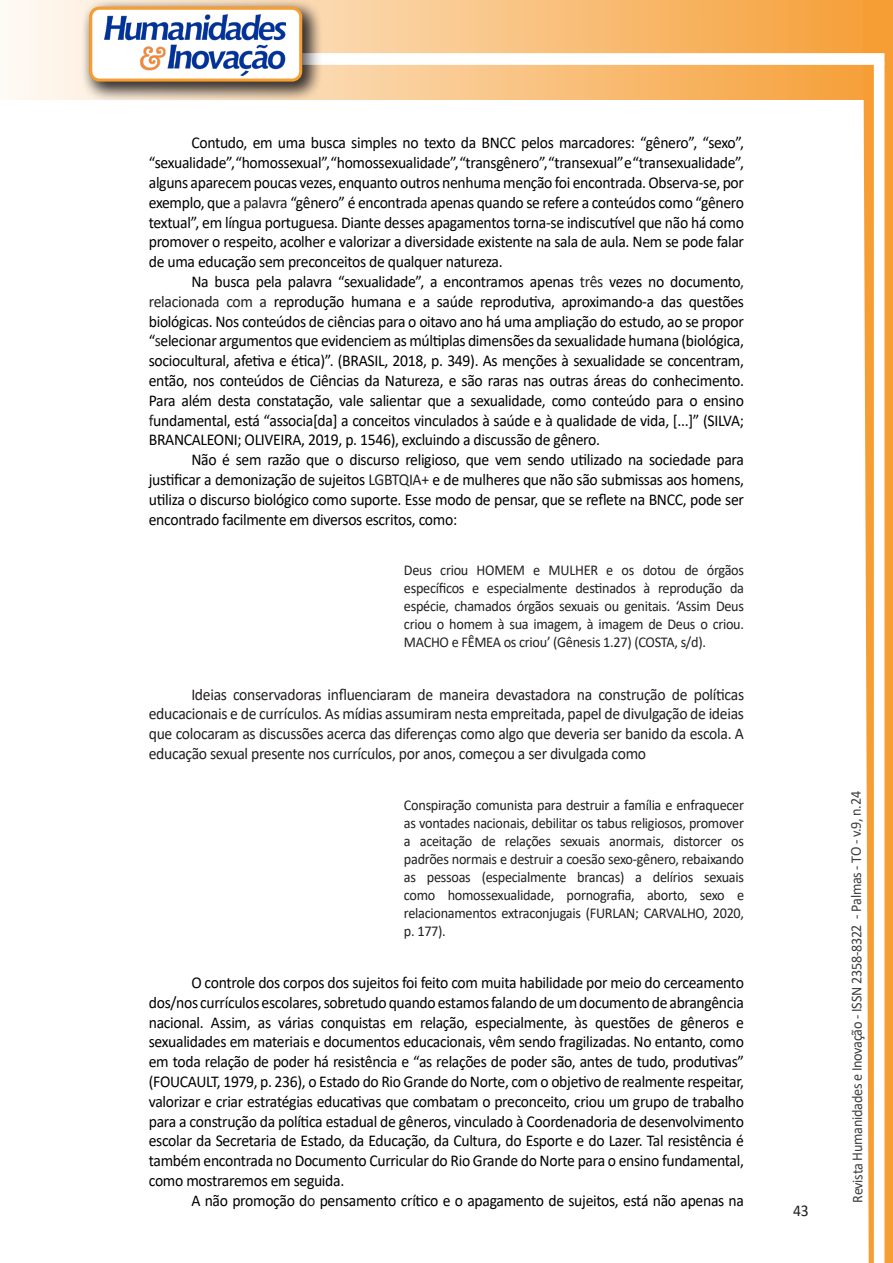
<style>
.page{position:relative;width:893px;height:1263px;background:#fff}
.page>*{position:absolute;margin:0;border:0;box-sizing:border-box;transform-origin:0 0}
.texto{font:16.5px/19.8px "Calibri";letter-spacing:-.02em;color:#000;text-align:justify;scale:.95 1}
.texto-2{font:16.5px/19.8px "Calibri";letter-spacing:-.02em;color:#231f20;text-align:justify;scale:.95 1}
.citacao{font:15px/18px "Calibri";letter-spacing:-.02em;color:#231f20;text-align:justify;scale:.95 1}
.t1{font:15px "Calibri";letter-spacing:-.025em;color:#3e3e3f;scale:.95 1}
.s1{color:#231f20}
</style>
<div class="page">
<svg style="left:5px;top:0;width:858px;height:100px"></svg>
<div style="left:302px;top:53px;width:582px;height:12px;background:#fff;border:2px solid #fff"></div>
<svg style="left:863px;top:0;width:30px;height:1263px"></svg>
<div style="left:81px;top:0;width:241px;height:102px;background:#231f20;opacity:.75"></div>
<svg style="left:91px;top:8px;width:210px;height:72px"></svg>
<div style="left:89px;top:7px;width:213px;height:75px;border:3px solid #f69e34;border-radius:9px"></div>
<p class="texto" style="left:149px;top:133px;width:628px;text-indent:43px">Contudo, em uma busca simples no texto da BNCC pelos marcadores: “gênero”, “sexo”, “sexualidade”, “homossexual”, “homossexualidade”, “transgênero”, “transexual” e “transexualidade”, alguns aparecem poucas vezes, enquanto outros nenhuma menção foi encontrada. Observa-se, por exemplo, que <span class="s1">a palavra</span> “gênero” é encontrad<span class="s1">a</span> apenas quando se refere a conteúdos como “gênero textual”, em língua portuguesa. Diante desses apagamentos torna-se indiscutível que não há como promover o respeito, acolher e valorizar a diversidade existente na sala de aula. Nem se pode falar de uma educação sem preconceitos de qualquer natureza.</p>
<p class="texto" style="left:149px;top:271px;width:628px;text-indent:43px">Na busca pela palavra “sexualidade”, a encontramos apenas <span class="s1">três</span> vezes no documento<span class="s1">, relacionada com a</span> reprodução humana e a saúde reprodutiva, aproximando-a das questões biológicas. Nos conteúdos de ciências para o oitavo ano há uma ampliação do estudo, ao se propor “<span class="s1">s</span>elecionar argumentos que evidenciem as múltiplas dimensões da sexualidade humana (biológica, sociocultural, afetiva e ética)”. (BRASIL, 2018, p. 349). As menções à sexualidade se concentram, então, nos conteúdos de Ciências da Natureza, e são raras nas outras áreas do conhecimento.<br>Para além desta constatação, vale salientar que a sexualidade, como conteúdo para o ensino <span class="s1">f</span>undamental, está “associa[da] a conceitos vinculados à saúde e à qualidade de vida, [...]” (SILVA; BRANCALEONI; OLIVEIRA, 2019, p. 1546), excluindo a discussão de gênero.</p>
<p class="texto" style="left:149px;top:449px;width:628px;text-indent:43px">Não é sem razão que o discurso religioso, que vem sendo utilizado na sociedade para justificar a demonização de sujeitos <span class="s1">LGBTQIA+</span> e de mulheres que não são submissas aos homens, utiliza o discurso biológico como suporte. Esse modo de pensar, que se reflete na BNCC, pode ser encontrado facilmente em diversos escritos, como:</p>
<p class="citacao" style="left:404px;top:561px;width:360px">Deus criou HOMEM e MULHER e os dotou de órgãos específicos e especialmente destinados à reprodução da espécie, chamados órgãos sexuais ou genitais. ‘Assim Deus criou o homem à sua imagem, à imagem de Deus o criou.<br>MACHO e FÊMEA os criou’ (Gênesis 1.27) (COSTA, s/d).</p>
<p class="texto-2" style="left:149px;top:684px;width:628px;text-indent:43px">Ideias conservadoras influenciaram de maneira devastadora na construção de políticas educacionais e de currículos. As mídias assumiram nesta empreitada, papel de divulgação de ideias que colocaram as discussões acerca das diferenças como algo que deveria ser banido da escola. A educação sexual presente nos currículos, por anos, começou a ser divulgada como</p>
<p class="citacao" style="left:404px;top:795px;width:360px">Conspiração comunista para destruir a família e enfraquecer as vontades nacionais, debilitar os tabus religiosos, promover a aceitação de relações sexuais anormais, distorcer os padrões normais e destruir a coesão sexo-gênero, rebaixando as pessoas (especialmente brancas) a delírios sexuais como homossexualidade, pornografia, aborto, sexo e relacionamentos extraconjugais (FURLAN; CARVALHO, 2020, p. 177).</p>
<p class="texto" style="left:149px;top:972px;width:628px;text-indent:43px">O controle dos corpos dos sujeitos foi feito com muita habilidade por meio do cerceamento dos/nos currículos escolares, sobretudo quando estamos falando de um documento de abrangência nacional. Assim, as várias conquistas em relação, especialmente, às questões de gêneros e sexualidades em materiais e documentos educacionais, vêm sendo fragilizadas. No entanto, como em toda relação de poder há resistência e “as relações de poder são, antes de tudo, produtivas” (FOUCAULT, 1979, p. 236), o Estado do Rio Grande do Norte, com o objetivo de realmente respeitar, valorizar e criar estratégias educativas que combatam o preconceito, criou um grupo de trabalho para a construção da política estadual de gêneros, vinculado à Coordenadoria de desenvolvimento escolar da Secretaria de Estado, da Educação, da Cultura, do Esporte e do Lazer. Tal resistência é também encontrada no Documento Curricular do Rio Grande do Norte para o ensino fundamental, como mostraremos em seguida.</p>
<p class="texto" style="left:191px;top:1190px;width:583px">A não promoção d<span class="s1">o</span> pensamento crítico e o apagamento de sujeitos, está não apenas na</p>
<p class="texto-2" style="left:793px;top:1200px;width:18px">43</p>
<p class="t1" style="left:846px;top:1203px;width:435px;rotate:-90deg">Revista Humanidades e Inovação - ISSN 2358-8322 - Palmas - TO - v.9, n.24</p>
</div>
